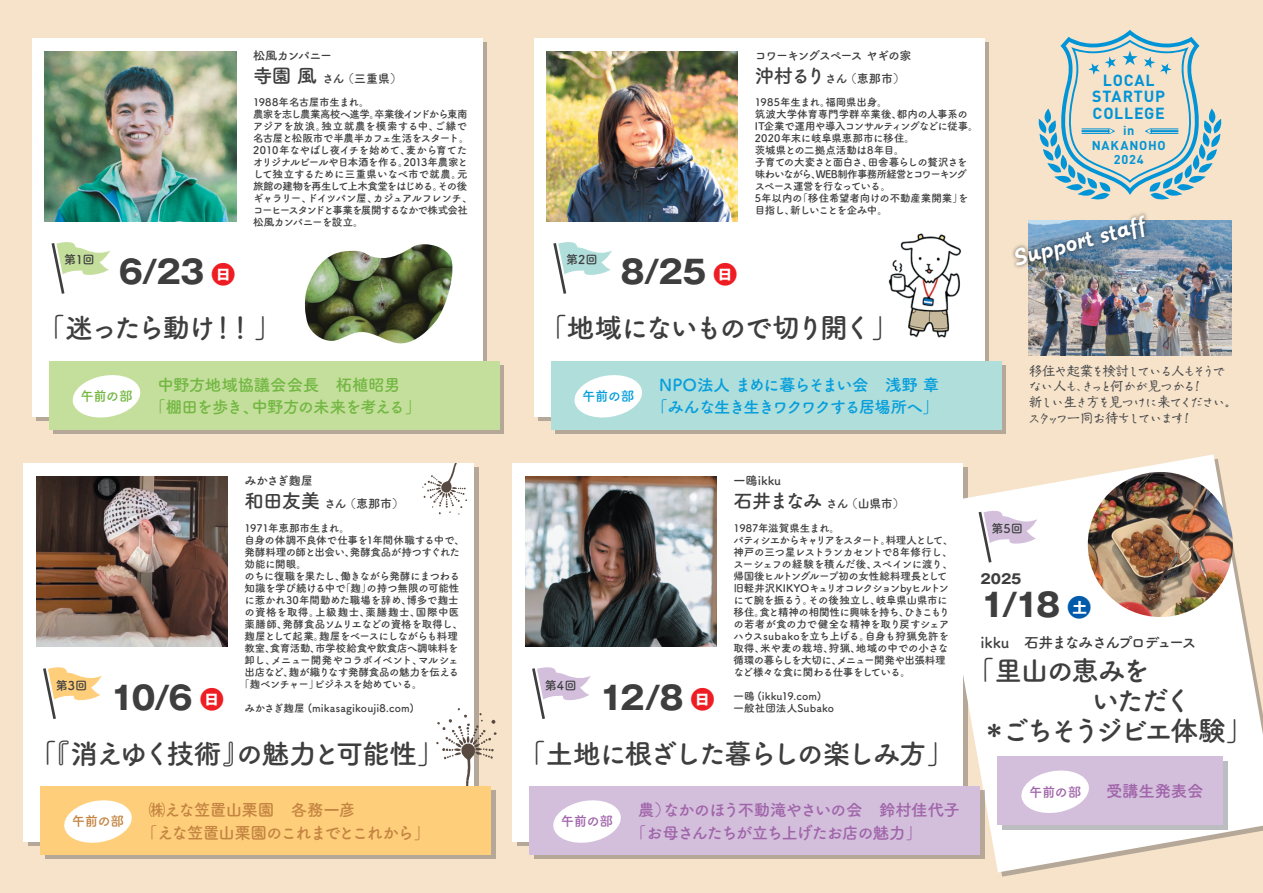
<style>
.page{position:relative;width:1263px;height:893px;background:#f6e3ca}
.page>*{position:absolute;margin:0;border:0;box-sizing:border-box;transform-origin:0 0}
.t1{font:700 31.95px "Gothic MB101 Pro";letter-spacing:-.09em;color:#3e3e3f}
.t2{font:27.75px/30px "Tsuku A Rd Gothic Std B";letter-spacing:-.105em;color:#3e3e3f}
.t3{font:27.75px "Tsuku A Rd Gothic Std B";letter-spacing:-.085em;color:#3e3e3f}
.t4{font:24px "Postface";color:#fff}
.t5{font:16.5px/22.5px "Tsuku A Rd Gothic Std B";letter-spacing:-.06em;color:#a065aa}
.t6{font:16.5px/22.5px "Tsuku A Rd Gothic Std B";letter-spacing:-.095em;color:#069edb;text-align:center}
.t7{font:16.5px/22.5px "Tsuku A Rd Gothic Std B";letter-spacing:-.04em;color:#73b743}
.t8{font:16.5px/22.5px "Tsuku A Rd Gothic Std B";letter-spacing:-.05em;color:#c48442}
.t9{font:700 15.9px/16.6px "DIN Pro";letter-spacing:.05em;color:#0194d6;text-align:center}
.t10{font:15px "Tsuku A Rd Gothic Std B";letter-spacing:-.11em;color:#3e3e3f}
.t11{font:13.5px/15.8px "P Kokin Yukana Std N";letter-spacing:-.155em;color:#4b4c4d}
.t12{font:13.5px "Tsuku A Rd Gothic Std B";letter-spacing:-.045em;color:#a065aa}
.t13{font:13.5px "Tsuku A Rd Gothic Std B";color:#73b743}
.t14{font:13.5px "Tsuku A Rd Gothic Std B";color:#069edb}
.t15{font:700 13.5px "Gothic MB101 Pro";color:#3e3e3f}
.t16{font:13.5px "Tsuku A Rd Gothic Std B";color:#c48442}
.t17{font:700 12.75px/14.4px "DIN Pro";letter-spacing:.06em;color:#0194d6;text-align:center}
.t18{font:12.15px "Tsuku A Rd Gothic Std B";letter-spacing:-.005em;color:#3e3e3f}
.t19{font:12px/23.2px "Tsuku A Rd Gothic Std B";letter-spacing:-.095em;color:#3e3e3f}
.t20{font:12px/23.2px "Tsuku A Rd Gothic Std B";letter-spacing:.005em;color:#3e3e3f}
.t21{font:12px/23.2px "Tsuku A Rd Gothic Std B";letter-spacing:-.02em;color:#3e3e3f}
.t22{font:12px/23.2px "Tsuku A Rd Gothic Std B";letter-spacing:-.06em;color:#3e3e3f}
.t23{font:10.5px/12px "Tsuku A Rd Gothic Std B";letter-spacing:-.04em;color:#3e3e3f}
.t24{font:10.5px/12px "Tsuku A Rd Gothic Std B";letter-spacing:.015em;color:#3e3e3f}
.t25{font:10.5px "Tsuku A Rd Gothic Std B";letter-spacing:-.015em;color:#3e3e3f}
.t26{font:10.5px "Tsuku A Rd Gothic Std B";letter-spacing:-.07em;color:#3e3e3f}
.t27{font:10.5px "Tsuku A Rd Gothic Std B";letter-spacing:.05em;color:#3e3e3f}
.t28{font:10.5px "Tsuku A Rd Gothic Std B";letter-spacing:-.075em;color:#3e3e3f}
.s1{font-size:19.5px}
.s2{font-size:25.65px;color:#ee1d23}
.s3{font-size:25.65px;color:#015aaa}
</style>
<div class="page">
<div style="left:32px;top:38px;width:451px;height:379px;background:#fff"></div>
<div style="left:53px;top:366px;width:451px;height:68px;background:linear-gradient(to right,#b5a898,#b5a898)"></div>
<div style="left:49px;top:361px;width:451px;height:68px;background:#c4df9b"></div>
<div style="left:534px;top:38px;width:450px;height:379px;background:#fff"></div>
<div style="left:23px;top:463px;width:451px;height:379px;background:#fff"></div>
<div style="left:512px;top:463px;width:451px;height:379px;background:#fff"></div>
<svg style="left:933px;top:454px;width:330px;height:418px;fill:#fff"></svg>
<img style="left:546px;top:51px;width:192px;height:170px">
<img style="left:525px;top:476px;width:191px;height:170px">
<img style="left:36px;top:476px;width:191px;height:170px">
<div style="left:534px;top:791px;width:450px;height:68px;background:#b5a898"></div>
<div style="left:529px;top:787px;width:451px;height:68px;background:#d3bfdc"></div>
<svg style="left:43px;top:667px;width:59px;height:52px"></svg>
<svg style="left:532px;top:667px;width:59px;height:52px"></svg>
<svg style="left:52px;top:242px;width:58px;height:52px"></svg>
<svg style="left:553px;top:242px;width:59px;height:52px"></svg>
<svg style="left:72px;top:375px;width:69px;height:43px"></svg>
<img style="left:1029px;top:220px;width:202px;height:136px">
<svg style="left:555px;top:366px;width:451px;height:68px;background:#b3b2a5"></svg>
<div style="left:551px;top:361px;width:450px;height:68px;background:#afdedb"></div>
<svg style="left:574px;top:375px;width:68px;height:43px"></svg>
<svg style="left:553px;top:800px;width:68px;height:43px"></svg>
<div style="left:1002px;top:761px;width:225px;height:68px;background:#bcbdc0"></div>
<div style="left:997px;top:757px;width:226px;height:68px;background:#d3bfdc"></div>
<svg style="left:1021px;top:770px;width:68px;height:43px"></svg>
<img style="left:45px;top:51px;width:191px;height:170px">
<svg style="left:1038px;top:30px;width:184px;height:170px"></svg>
<svg style="left:978px;top:510px;width:59px;height:53px;background:#e6dfe9"></svg>
<img style="left:1088px;top:472px;width:145px;height:145px;border-radius:73px">
<svg style="left:436px;top:708px;width:61px;height:91px"></svg>
<div style="left:45px;top:791px;width:450px;height:68px;background:#b5a898"></div>
<div style="left:40px;top:787px;width:451px;height:68px;background:#fece7a"></div>
<svg style="left:64px;top:800px;width:68px;height:43px"></svg>
<svg style="left:422px;top:463px;width:45px;height:52px"></svg>
<img style="left:304px;top:244px;width:149px;height:100px">
<img style="left:1012px;top:213px;width:144px;height:65px">
<img style="left:888px;top:233px;width:74px;height:105px">
<p class="t22" style="left:253px;top:43px;width:150px">松風カンパニー<br><span class="s1">寺園 風</span>さん （三重県）</p>
<p class="t23" style="left:253px;top:96px;width:221px">1988年名古屋市生まれ。<br>農家を志し農業高校へ進学。卒業後インドから東南アジアを放浪。独立就農を模索する中、ご縁で名古屋と松阪市で半農半カフェ生活をスタート。<br>2010年なやばし夜イチを始めて、麦から育てたオリジナルビールや日本酒を作る。2013年農家として独立するために三重県いなべ市で就農。元旅館の建物を再生して上木食堂をはじめる。その後ギャラリー、ドイツパン屋、カジュアルフレンチ、コーヒースタンドと事業を展開するなかで株式会社松風カンパニーを設立。</p>
<p class="t18" style="left:64px;top:250px;width:32px">第1回</p>
<p class="t18" style="left:566px;top:250px;width:33px">第2回</p>
<h1 class="t1" style="left:119px;top:246px;width:119px">6/23 <span class="s2">●</span><sup>日</sup></h1>
<h1 class="t1" style="left:620px;top:246px;width:119px">8/25 <span class="s2">●</span><sup>日</sup></h1>
<p class="t19" style="left:755px;top:43px;width:158px">コワーキングスペース ヤギの家<span class="s1">沖村るり</span>さん （恵那市）</p>
<p class="t23" style="left:755px;top:96px;width:225px">1985年生まれ。福岡県出身。<br>筑波大学体育専門学群卒業後、都内の人事系の<br>IT企業で運用や導入コンサルティングなどに従事。<br>2020年末に岐阜県恵那市に移住。<br>茨城県との二拠点活動は8年目。<br>子育ての大変さと面白さ、田舎暮らしの贅沢さを味わいながら、WEB制作事務所経営とコワーキングスペース運営を行なっている。<br>5年以内の「移住希望者向けの不動産業開業」を目指し、新しいことを企み中。</p>
<h2 class="t2" style="left:37px;top:311px;width:246px">「迷ったら動け！！」</h2>
<h2 class="t2" style="left:539px;top:311px;width:362px">「地域にないもので切り開く」</h2>
<p class="t13" style="left:80px;top:385px;width:54px">午前の部</p>
<h3 class="t7" style="left:149px;top:372px;width:274px;text-indent:8px">中野方地域協議会会長　柘植昭男<br>「棚田を歩き、中野方の未来を考える」</h3>
<p class="t14" style="left:582px;top:385px;width:54px">午前の部</p>
<h3 class="t6" style="left:651px;top:372px;width:290px">NPO法人 まめに暮らそまい会　浅野 章「みんな生き生きワクワクする居場所へ」</h3>
<p class="t21" style="left:244px;top:468px;width:161px">みかさぎ麴屋<br><span class="s1">和田友美</span>さん （恵那市）</p>
<p class="t20" style="left:733px;top:468px;width:173px">一鴎ikku<br><span class="s1">石井まなみ</span>さん （山県市）</p>
<h3 class="t9" style="left:1092px;top:71px;width:74px">LOCAL<br>STARTUP<br>COLLEGE</h3>
<p class="t17" style="left:1092px;top:123px;width:76px">in<br>NAKANOHO<br>2024</p>
<h3 class="t4" style="left:1011px;top:248px;width:138px;rotate:-15deg">Support staff</h3>
<p class="t11" style="left:1028px;top:362px;width:212px">移住や起業を検討している人もそうでない人も、きっと何かが見つかる！<br>新しい生き方を見つけに来てください。スタッフ一同お待ちしています！</p>
<p class="t25" style="left:733px;top:519px;width:108px">1987年滋賀県生まれ。</p>
<p class="t18" style="left:991px;top:519px;width:33px">第5回</p>
<p class="t23" style="left:733px;top:533px;width:221px">パティシエからキャリアをスタート。料理人として、神戸の三つ星レストランカセントで8年修行し、スーシェフの経験を積んだ後、スペインに渡り、帰国後ヒルトングループ初の女性総料理長として旧軽井沢KIKYOキュリオコレクションbyヒルトンにて腕を振るう。その後独立し、岐阜県山県市に移住。食と精神の相関性に興味を持ち、ひきこもりの若者が食の力で健全な精神を取り戻すシェアハウスsubakoを立ち上げる。自身も狩猟免許を取得、米や麦の栽培、狩猟、地域の中での小さな循環の暮らしを大切に、メニュー開発や出張料理など様々な食に関わる仕事をしている。</p>
<p class="t24" style="left:733px;top:689px;width:102px">一鴎 (ikku19.com)一般社団法人Subako</p>
<p class="t23" style="left:244px;top:521px;width:107px">1971年恵那市生まれ。</p>
<p class="t23" style="left:244px;top:533px;width:222px">自身の体調不良体で仕事を1年間休職する中で、</p>
<p class="t23" style="left:244px;top:545px;width:217px">発酵料理の師と出会い、発酵食品が持つすぐれた</p>
<p class="t23" style="left:244px;top:557px;width:64px">効能に開眼。</p>
<p class="t23" style="left:244px;top:569px;width:217px">のちに復職を果たし、働きながら発酵にまつわる</p>
<p class="t23" style="left:244px;top:581px;width:216px">知識を学び続ける中で｢麹」の持つ無限の可能性</p>
<p class="t25" style="left:244px;top:591px;width:216px">に惹かれ30年間勤めた職場を辞め、博多で麹士</p>
<p class="t27" style="left:244px;top:603px;width:216px">の資格を取得。上級麹士、薬膳麹士、国際中医</p>
<p class="t23" style="left:244px;top:617px;width:220px">薬膳師、発酵食品ソムリエなどの資格を取得し、</p>
<p class="t26" style="left:244px;top:627px;width:215px">麹屋として起業。麹屋をベースにしながらも料理</p>
<p class="t23" style="left:244px;top:641px;width:215px">教室、食育活動、市学校給食や飲食店へ調味料を</p>
<p class="t23" style="left:244px;top:653px;width:216px">卸し、メニュー開発やコラボイベント、マルシェ</p>
<p class="t23" style="left:244px;top:665px;width:216px">出店など、麹が織りなす発酵食品の魅力を伝える</p>
<p class="t28" style="left:239px;top:675px;width:185px">「麹ベンチャー」ビジネスを始めている。</p>
<p class="t24" style="left:244px;top:701px;width:171px">みかさぎ麹屋 (mikasagikouji8.com)</p>
<p class="t15" style="left:980px;top:567px;width:42px">2025</p>
<h1 class="t1" style="left:980px;top:579px;width:113px">1/18 <span class="s3">●</span><sup>土</sup></h1>
<h3 class="t10" style="left:980px;top:631px;width:218px">ikku　石井まなみさんプロデュース</h3>
<h2 class="t2" style="left:980px;top:653px;width:275px;text-indent:-14px">「里山の恵みを<br>　　　　いただく<br>＊ごちそうジビエ体験」</h2>
<p class="t18" style="left:56px;top:676px;width:33px">第3回</p>
<p class="t18" style="left:545px;top:676px;width:33px">第4回</p>
<h1 class="t1" style="left:110px;top:671px;width:116px">10/6 <span class="s2">●</span><sup>日</sup></h1>
<h1 class="t1" style="left:599px;top:671px;width:118px">12/8 <span class="s2">●</span><sup>日</sup></h1>
<h2 class="t3" style="left:29px;top:732px;width:418px">「『消えゆく技術』の魅力と可能性」</h2>
<h2 class="t2" style="left:518px;top:736px;width:438px">「土地に根ざした暮らしの楽しみ方」</h2>
<p class="t16" style="left:72px;top:811px;width:54px">午前の部</p>
<h3 class="t8" style="left:141px;top:798px;width:291px;text-indent:8px">㈱えな笠置山栗園　各務一彦<br>「えな笠置山栗園のこれまでとこれから」</h3>
<p class="t12" style="left:561px;top:811px;width:54px">午前の部</p>
<h3 class="t5" style="left:630px;top:798px;width:332px;text-indent:8px">農）なかのほう不動滝やさいの会　鈴村佳代子「お母さんたちが立ち上げたお店の魅力」</h3>
<p class="t12" style="left:1029px;top:781px;width:54px">午前の部</p>
<h3 class="t5" style="left:1106px;top:778px;width:99px">受講生発表会</h3>
</div>
